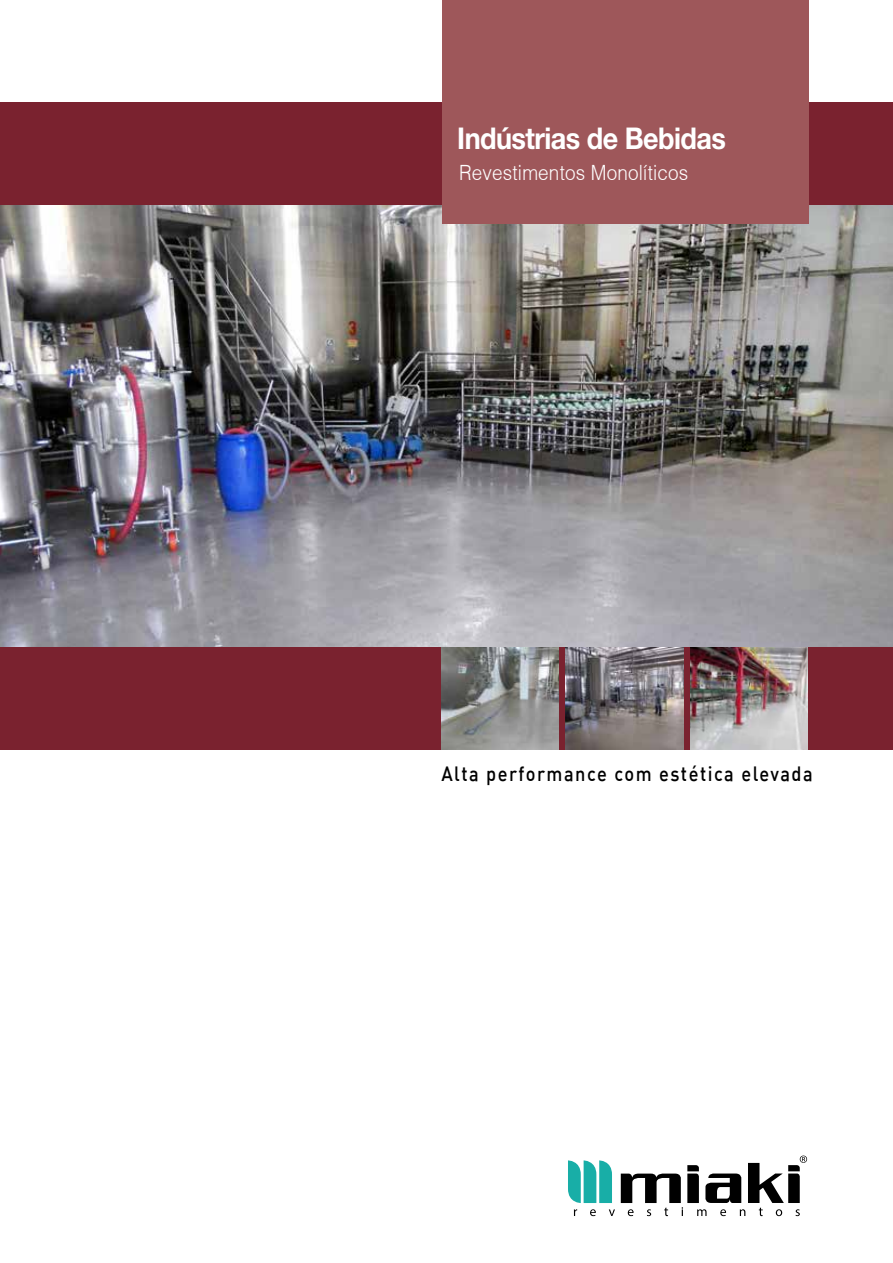
<style>
.page{position:relative;width:893px;height:1263px;background:#fff}
.page>*{position:absolute;margin:0;border:0;box-sizing:border-box;transform-origin:0 0}
.t1{font:700 30px "Helvetica Neue LT Std";letter-spacing:-.02em;color:#fff;scale:.9 1}
.t2{font:300 21px "Helvetica";letter-spacing:.01em;color:#fff;scale:.9 1}
.t3{font:20.25px "DIN Medium Alternate";letter-spacing:.085em;color:#000;scale:.9 1}
</style>
<div class="page">
<img style="left:0;top:205px;width:893px;height:443px">
<div style="left:0;top:103px;width:893px;height:102px;background:#7a222f"></div>
<div style="left:0;top:648px;width:893px;height:102px;background:#7a222f"></div>
<img style="left:690px;top:648px;width:118px;height:102px">
<img style="left:566px;top:648px;width:117px;height:102px">
<div style="left:442px;top:0;width:367px;height:224px;background:#9e575a"></div>
<svg style="left:574px;top:1209px;width:3px;height:7px"></svg>
<svg style="left:590px;top:1209px;width:6px;height:7px"></svg>
<svg style="left:609px;top:1209px;width:6px;height:7px"></svg>
<svg style="left:568px;top:1160px;width:44px;height:43px"></svg>
<svg style="left:621px;top:1155px;width:186px;height:61px"></svg>
<img style="left:441px;top:648px;width:118px;height:102px">
<h1 class="t1" style="left:457px;top:120px;width:300px">Indústrias de Bebidas</h1>
<p class="t2" style="left:459px;top:160px;width:256px">Revestimentos Monolíticos</p>
<p class="t3" style="left:441px;top:761px;width:414px">Alta performance com estética elevada</p>
</div>
